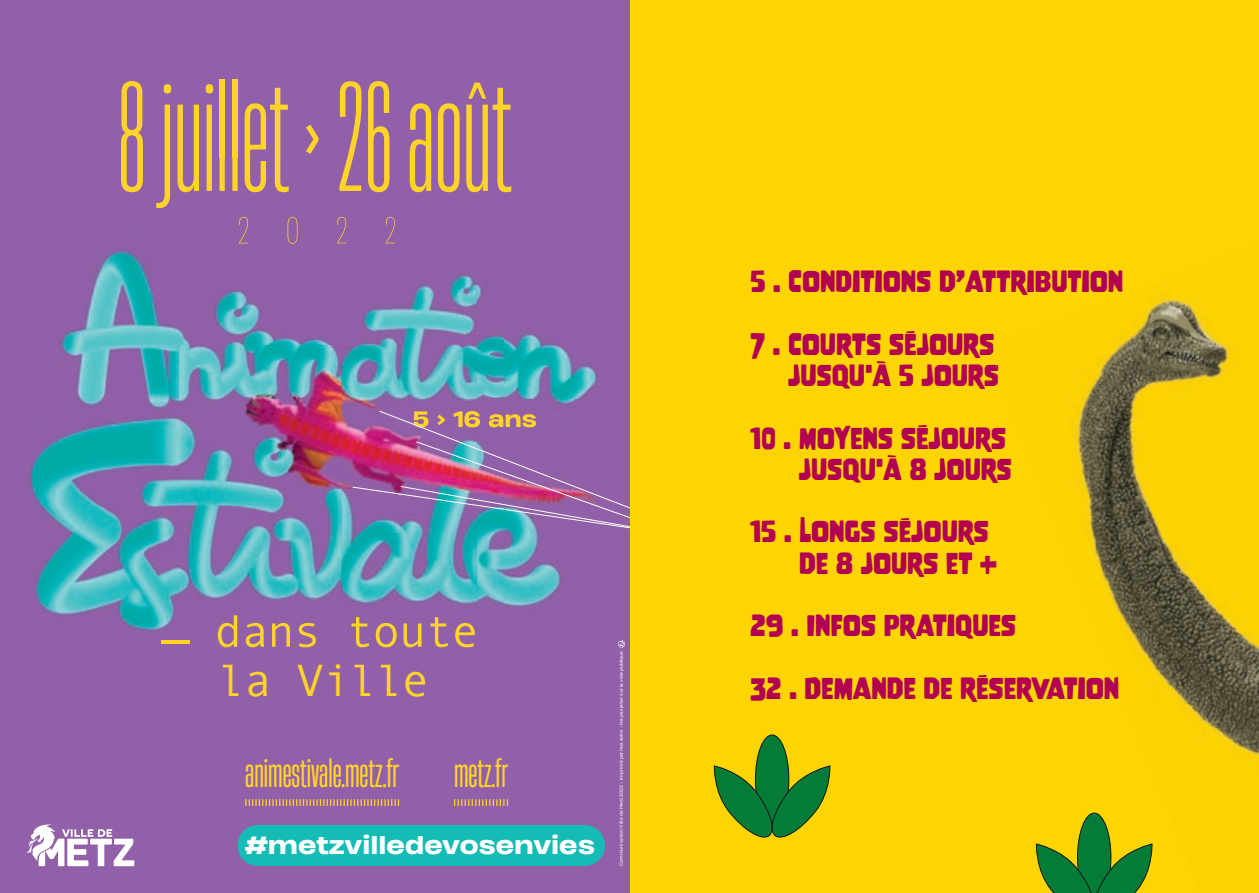
<style>
.page{position:relative;width:1259px;height:893px;background:#fff}
.page>*{position:absolute;margin:0;border:0;box-sizing:border-box;transform-origin:0 0}
.t1{font:146.25px "Heading Now 13";color:#ffd429}
.t2{font:45.75px "Andale Mono";letter-spacing:-.025em;color:#ffd429}
.t3{font:37.5px "Heading Now 24";color:#ffd429}
.t4{font:27px/31.2px "Nove";letter-spacing:-.005em;color:#b20150;text-align:right}
.t5{font:500 23.4px "Heading Now 85";color:#fff}
.t6{font:4.5px "Pluto Sans";color:#fff}
</style>
<div class="page">
<div style="left:629px;top:0;width:630px;height:893px;background:#fed503"></div>
<img style="left:998px;top:294px;width:171px;height:173px">
<img style="left:1169px;top:298px;width:61px;height:102px">
<img style="left:1074px;top:467px;width:185px;height:214px">
<img style="left:1135px;top:676px;width:124px;height:80px">
<svg style="left:989px;top:347px;width:9px;height:24px"></svg>
<svg style="left:1116px;top:675px;width:2px;height:6px"></svg>
<div style="left:755px;top:735px;width:34px;height:89px;background:#047c38;border-radius:50%"></div>
<svg style="left:713px;top:766px;width:118px;height:72px"></svg>
<svg style="left:1035px;top:813px;width:118px;height:80px"></svg>
<div style="left:0;top:0;width:629px;height:893px;background:#9160a8"></div>
<svg style="left:454px;top:799px;width:54px;height:7px"></svg>
<svg style="left:245px;top:799px;width:154px;height:7px"></svg>
<svg style="left:26px;top:824px;width:108px;height:42px"></svg>
<div style="left:237px;top:825px;width:368px;height:41px;background:#15bbb5;border-radius:20px"></div>
<svg style="left:618px;top:640px;width:7px;height:8px"></svg>
<img style="left:60px;top:192px;width:93px;height:154px">
<img style="left:504px;top:186px;width:93px;height:422px">
<img style="left:153px;top:208px;width:323px;height:138px">
<img style="left:476px;top:283px;width:28px;height:322px">
<img style="left:30px;top:346px;width:311px;height:160px">
<img style="left:341px;top:346px;width:136px;height:302px">
<img style="left:34px;top:506px;width:146px;height:138px">
<img style="left:180px;top:506px;width:162px;height:142px">
<img style="left:121px;top:158px;width:22px;height:34px">
<img style="left:146px;top:158px;width:365px;height:50px">
<img style="left:239px;top:217px;width:156px;height:27px">
<img style="left:162px;top:640px;width:26px;height:3px">
<img style="left:188px;top:615px;width:289px;height:32px">
<img style="left:222px;top:664px;width:169px;height:3px">
<img style="left:352px;top:411px;width:277px;height:132px">
<h1 class="t1" style="left:118px;top:41px;width:395px">8 juillet &gt; 26 août</h1>
<h2 class="t2" style="left:217px;top:651px;width:213px">la Ville</h2>
<h3 class="t3" style="left:245px;top:748px;width:155px">animestivale.metz.fr</h3>
<h3 class="t3" style="left:454px;top:748px;width:55px">metz.fr</h3>
<p class="t5" style="left:245px;top:826px;width:351px">#metzvilledevosenvies</p>
<p class="t6" style="left:618px;top:866px;width:217px;rotate:-90deg">Communication Ville de Metz 2022 - Imprimé par nos soins - Ne pas jeter sur la voie publique</p>
<p class="t4" style="left:750px;top:266px;width:375px">5 . CONDITIONS D’ATTRIBUTION</p>
<p class="t4" style="left:750px;top:329px;width:251px">7 . COURTS SÉJOURS<br>JUSQU'À 5 JOURS</p>
<p class="t4" style="left:750px;top:423px;width:263px">10 . MOYENS SÉJOURS<br>JUSQU'À 8 JOURS</p>
<p class="t4" style="left:750px;top:516px;width:248px">15 . LONGS SÉJOURS<br>DE 8 JOURS ET +</p>
<p class="t4" style="left:750px;top:610px;width:268px">29 . INFOS PRATIQUES</p>
<p class="t4" style="left:750px;top:673px;width:371px">32 . DEMANDE DE RÉSERVATION</p>
</div>
